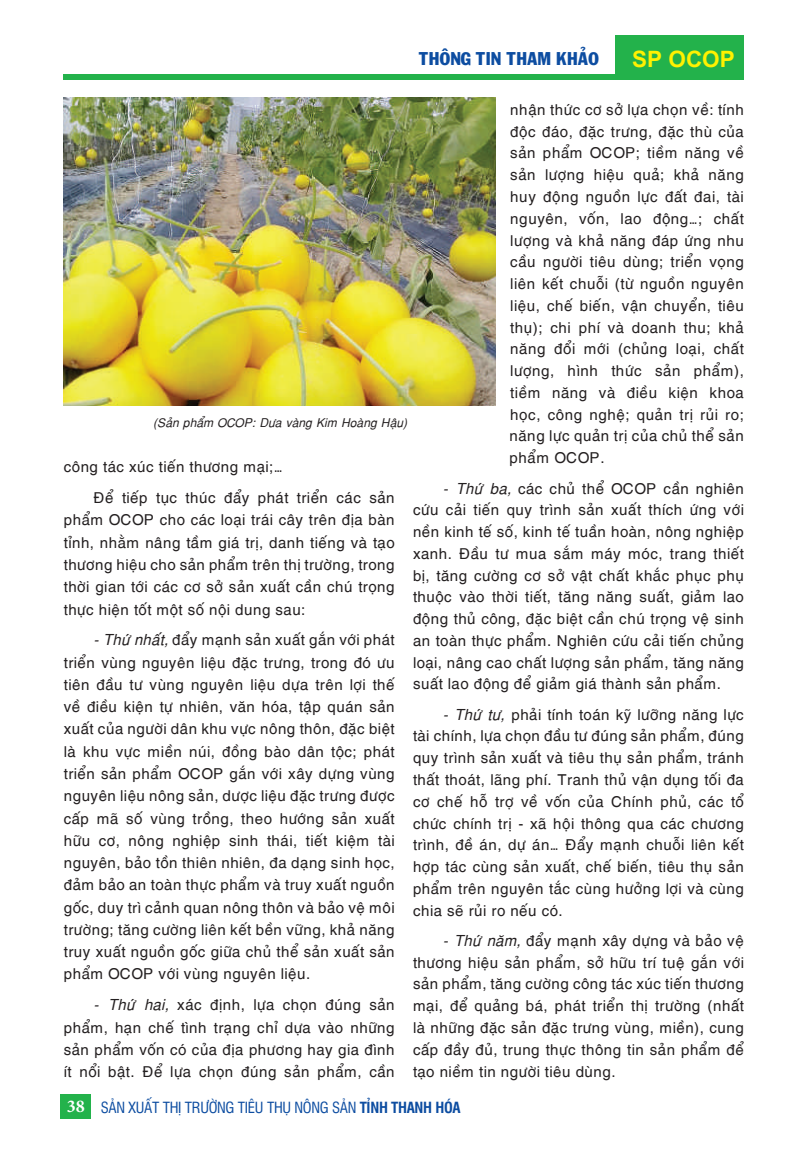
<style>
.page{position:relative;width:808px;height:1149px;background:#fff}
.page>*{position:absolute;margin:0;border:0;box-sizing:border-box;transform-origin:0 0}
.t1{font:22.5px "SVN Arial 2 bold";color:#fff101}
.t2{font:18px "SVN Franko";color:#0d4da1}
.t3{font:15px/21.8px "SVN Helves";letter-spacing:.01em;color:#231f20;text-align:justify}
.t4{font:15px "UTM Swiss Condensed";letter-spacing:-.02em;color:#0d4da1}
.t5{font:12px "SVN Helvesitalic";color:#231f20}
.s1{font-family:"SVN Helvesitalic"}
.s2{font-family:"Minion Pro";font-weight:700;font-size:18px;color:#fff}
.s3{font-weight:700}
</style>
<div class="page">
<div style="left:61px;top:1094px;width:30px;height:24px;background:#23b24b"></div>
<div style="left:64px;top:74px;width:680px;height:5px;background:#23b24b"></div>
<div style="left:616px;top:36px;width:128px;height:43px;background:#23b24b"></div>
<img style="left:64px;top:98px;width:432px;height:307px">
<p class="t2" style="left:419px;top:45px;width:181px">THÔNG TIN THAM KHẢO</p>
<h1 class="t1" style="left:632px;top:42px;width:104px">SP OCOP</h1>
<p class="t3" style="left:509px;top:97px;width:236px">nhận thức cơ sở lựa chọn về: tính độc đáo, đặc trưng, đặc thù của sản phẩm OCOP; tiềm năng về sản lượng hiệu quả; khả năng huy động nguồn lực đất đai, tài nguyên, vốn, lao động…; chất lượng và khả năng đáp ứng nhu cầu người tiêu dùng; triển vọng liên kết chuỗi (từ nguồn nguyên liệu, chế biến, vận chuyển, tiêu thụ); chi phí và doanh thu; khả năng đổi mới (chủng loại, chất lượng, hình thức sản phẩm), tiềm năng và điều kiện khoa học, công nghệ; quản trị rủi ro; năng lực quản trị của chủ thể sản phẩm OCOP.</p>
<p class="t3" style="left:413px;top:475px;width:333px;text-indent:30px"><span class="s1">- Thứ ba,</span> các chủ thể OCOP cần nghiên cứu cải tiến quy trình sản xuất thích ứng với nền kinh tế số, kinh tế tuần hoàn, nông nghiệp xanh. Đầu tư mua sắm máy móc, trang thiết bị, tăng cường cơ sở vật chất khắc phục phụ thuộc vào thời tiết, tăng năng suất, giảm lao động thủ công, đặc biệt cần chú trọng vệ sinh an toàn thực phẩm. Nghiên cứu cải tiến chủng loại, nâng cao chất lượng sản phẩm, tăng năng suất lao động để giảm giá thành sản phẩm.</p>
<p class="t3" style="left:413px;top:701px;width:333px;text-indent:30px"><span class="s1">- Thứ tư,</span> phải tính toán kỹ lưỡng năng lực tài chính, lựa chọn đầu tư đúng sản phẩm, đúng quy trình sản xuất và tiêu thụ sản phẩm, tránh thất thoát, lãng phí. Tranh thủ vận dụng tối đa cơ chế hỗ trợ về vốn của Chính phủ, các tổ chức chính trị - xã hội thông qua các chương trình, đề án, dự án… Đẩy mạnh chuỗi liên kết hợp tác cùng sản xuất, chế biến, tiêu thụ sản phẩm trên nguyên tắc cùng hưởng lợi và cùng chia sẽ rủi ro nếu có.</p>
<p class="t3" style="left:413px;top:927px;width:333px;text-indent:30px"><span class="s1">- Thứ năm,</span> đẩy mạnh xây dựng và bảo vệ thương hiệu sản phẩm, sở hữu trí tuệ gắn với sản phẩm, tăng cường công tác xúc tiến thương mại, để quảng bá, phát triển thị trường (nhất là những đặc sản đặc trưng vùng, miền), cung cấp đầy đủ, trung thực thông tin sản phẩm để tạo niềm tin người tiêu dùng.</p>
<p class="t5" style="left:153px;top:413px;width:256px">(Sản phẩm OCOP: Dưa vàng Kim Hoàng Hậu)</p>
<p class="t3" style="left:94px;top:450px;width:303px;line-height:30.8px;text-indent:-30px">công tác xúc tiến thương mại;…<br>Để tiếp tục thúc đẩy phát triển các sản</p>
<p class="t3" style="left:64px;top:507px;width:333px;line-height:22.2px">phẩm OCOP cho các loại trái cây trên địa bàn tỉnh, nhằm nâng tầm giá trị, danh tiếng và tạo thương hiệu cho sản phẩm trên thị trường, trong thời gian tới các cơ sở sản xuất cần chú trọng thực hiện tốt một số nội dung sau:</p>
<p class="t3" style="left:64px;top:627px;width:333px;line-height:22.2px;text-indent:30px"><span class="s1">- Thứ nhất,</span> đẩy mạnh sản xuất gắn với phát triển vùng nguyên liệu đặc trưng, trong đó ưu tiên đầu tư vùng nguyên liệu dựa trên lợi thế về điều kiện tự nhiên, văn hóa, tập quán sản xuất của người dân khu vực nông thôn, đặc biệt là khu vực miền núi, đồng bào dân tộc; phát triển sản phẩm OCOP gắn với xây dựng vùng nguyên liệu nông sản, dược liệu đặc trưng được cấp mã số vùng trồng, theo hướng sản xuất hữu cơ, nông nghiệp sinh thái, tiết kiệm tài nguyên, bảo tồn thiên nhiên, đa dạng sinh học, đảm bảo an toàn thực phẩm và truy xuất nguồn gốc, duy trì cảnh quan nông thôn và bảo vệ môi trường; tăng cường liên kết bền vững, khả năng truy xuất nguồn gốc giữa chủ thể sản xuất sản phẩm OCOP với vùng nguyên liệu.</p>
<p class="t3" style="left:64px;top:992px;width:333px;line-height:22.2px;text-indent:30px"><span class="s1">- Thứ hai,</span> xác định, lựa chọn đúng sản phẩm, hạn chế tình trạng chỉ dựa vào những sản phẩm vốn có của địa phương hay gia đình ít nổi bật. Để lựa chọn đúng sản phẩm, cần</p>
<p class="t4" style="left:67px;top:1096px;width:395px"><span class="s2">38</span> SẢN XUẤT THỊ TRƯỜNG TIÊU THỤ NÔNG SẢN <span class="s3">TỈNH THANH HÓA</span></p>
</div>
